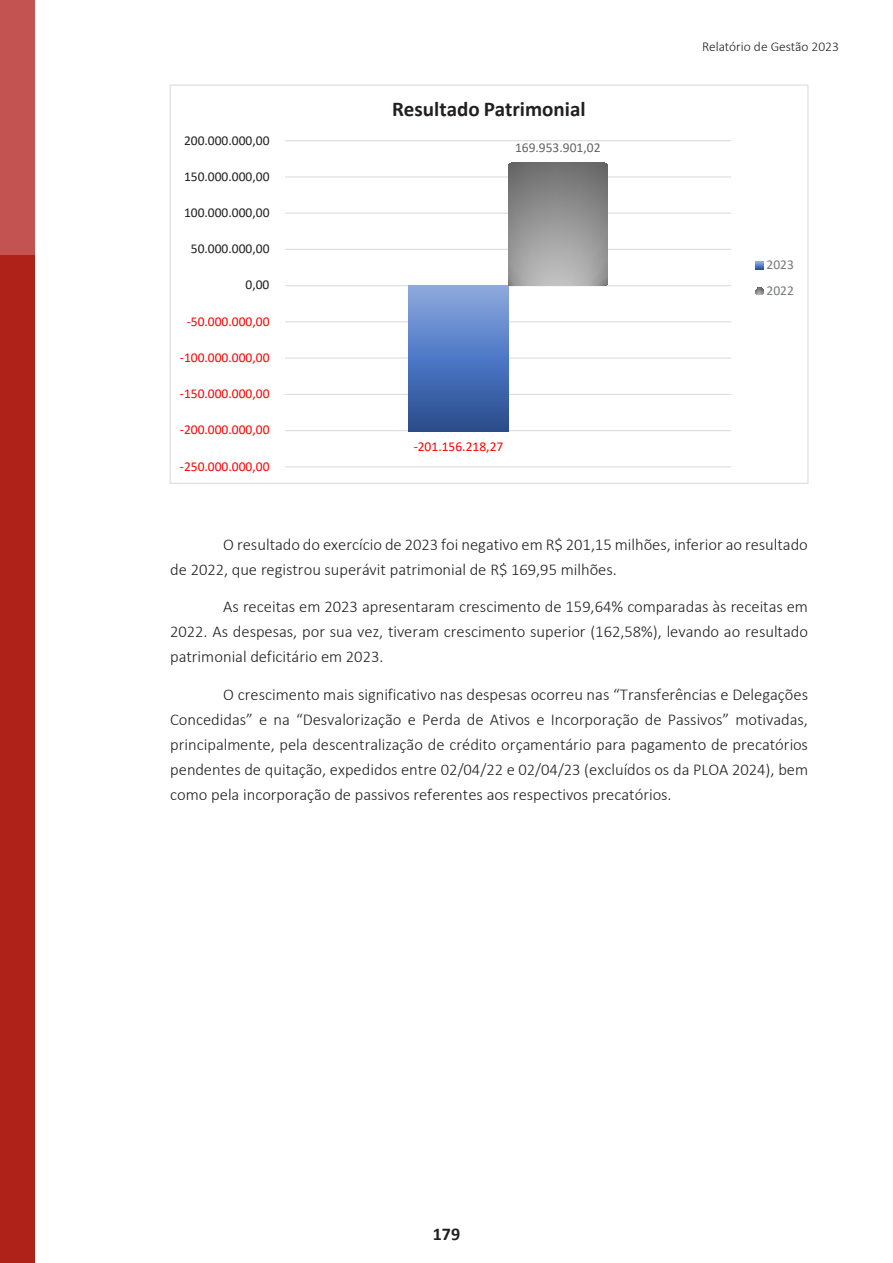
<style>
.page{position:relative;width:893px;height:1263px;background:#fff}
.page>*{position:absolute;margin:0;border:0;box-sizing:border-box;transform-origin:0 0}
.t1{font:700 21px "Calibri";color:#231f20}
.t2{font:700 18px "Calibri";color:#231f20}
.t3{font:300 16.5px/25.2px "Calibri";letter-spacing:-.005em;color:#231f20;text-align:justify}
.t4{font:13.5px "Calibri";color:#f00}
.t5{font:13.5px "Calibri";color:#231f20}
.t6{font:300 13.5px "Calibri";color:#231f20}
.t7{font:13.5px "Calibri";color:#636366}
.t8{font:13.5px/25.3px "Calibri";color:#76787b}
</style>
<div class="page">
<div style="left:0;top:0;width:34px;height:255px;background:#c35351"></div>
<div style="left:0;top:255px;width:34px;height:1008px;background:#af2219"></div>
<hr style="left:285px;top:466px;width:446px;height:1px;background:#dcdddf">
<hr style="left:285px;top:430px;width:446px;height:1px;background:#dcdddf">
<hr style="left:285px;top:394px;width:446px;height:1px;background:#dcdddf">
<hr style="left:285px;top:357px;width:446px;height:2px;background:#dcdddf">
<hr style="left:285px;top:321px;width:446px;height:1px;background:#dcdddf">
<hr style="left:285px;top:285px;width:446px;height:1px;background:#dcdddf">
<hr style="left:285px;top:249px;width:446px;height:1px;background:#dcdddf">
<hr style="left:285px;top:213px;width:446px;height:1px;background:#dcdddf">
<hr style="left:285px;top:176px;width:446px;height:2px;background:#dcdddf">
<hr style="left:285px;top:140px;width:446px;height:1px;background:#dcdddf">
<div style="left:409px;top:286px;width:99px;height:145px;background:linear-gradient(to bottom,#86a8e6,#224a93)"></div>
<svg style="left:508px;top:162px;width:99px;height:124px;background:#929292"></svg>
<svg style="left:756px;top:262px;width:7px;height:7px"></svg>
<svg style="left:756px;top:287px;width:7px;height:8px"></svg>
<p class="t5" style="left:184px;top:131px;width:87px">200.000.000,00</p>
<p class="t5" style="left:184px;top:167px;width:87px">150.000.000,00</p>
<p class="t5" style="left:184px;top:203px;width:87px">100.000.000,00</p>
<p class="t5" style="left:191px;top:239px;width:80px">50.000.000,00</p>
<p class="t5" style="left:246px;top:276px;width:25px">0,00</p>
<p class="t4" style="left:187px;top:312px;width:84px">-50.000.000,00</p>
<p class="t4" style="left:180px;top:348px;width:91px">-100.000.000,00</p>
<p class="t4" style="left:180px;top:384px;width:91px">-150.000.000,00</p>
<p class="t4" style="left:180px;top:421px;width:91px">-200.000.000,00</p>
<p class="t4" style="left:180px;top:457px;width:91px">-250.000.000,00</p>
<p class="t1" style="left:392px;top:94px;width:195px">Resultado Patrimonial</p>
<p class="t7" style="left:515px;top:138px;width:87px">169.953.901,02</p>
<p class="t4" style="left:414px;top:437px;width:91px">-201.156.218,27</p>
<p class="t6" style="left:702px;top:38px;width:138px">Relatório de Gestão 2023</p>
<p class="t8" style="left:766px;top:252px;width:29px">2023<br>2022</p>
<p class="t3" style="left:170px;top:531px;width:639px;text-indent:53px">O resultado do exercício de 2023 foi negativo em R$ 201,15 milhões, inferior ao resultado de 2022, que registrou superávit patrimonial de R$ 169,95 milhões.</p>
<p class="t3" style="left:170px;top:594px;width:639px;text-indent:53px">As receitas em 2023 apresentaram crescimento de 159,64% comparadas às receitas em 2022. As despesas, por sua vez, tiveram crescimento superior (162,58%), levando ao resultado patrimonial deficitário em 2023.</p>
<p class="t3" style="left:170px;top:681px;width:640px;text-indent:53px">O crescimento mais significativo nas despesas ocorreu nas “Transferências e Delegações Concedidas” e na “Desvalorização e Perda de Ativos e Incorporação de Passivos” motivadas, principalmente, pela descentralização de crédito orçamentário para pagamento de precatórios pendentes de quitação, expedidos entre 02/04/22 e 02/04/23 (excluídos os da PLOA 2024), bem como pela incorporação de passivos referentes aos respectivos precatórios.</p>
<p class="t2" style="left:433px;top:1221px;width:29px">179</p>
</div>
